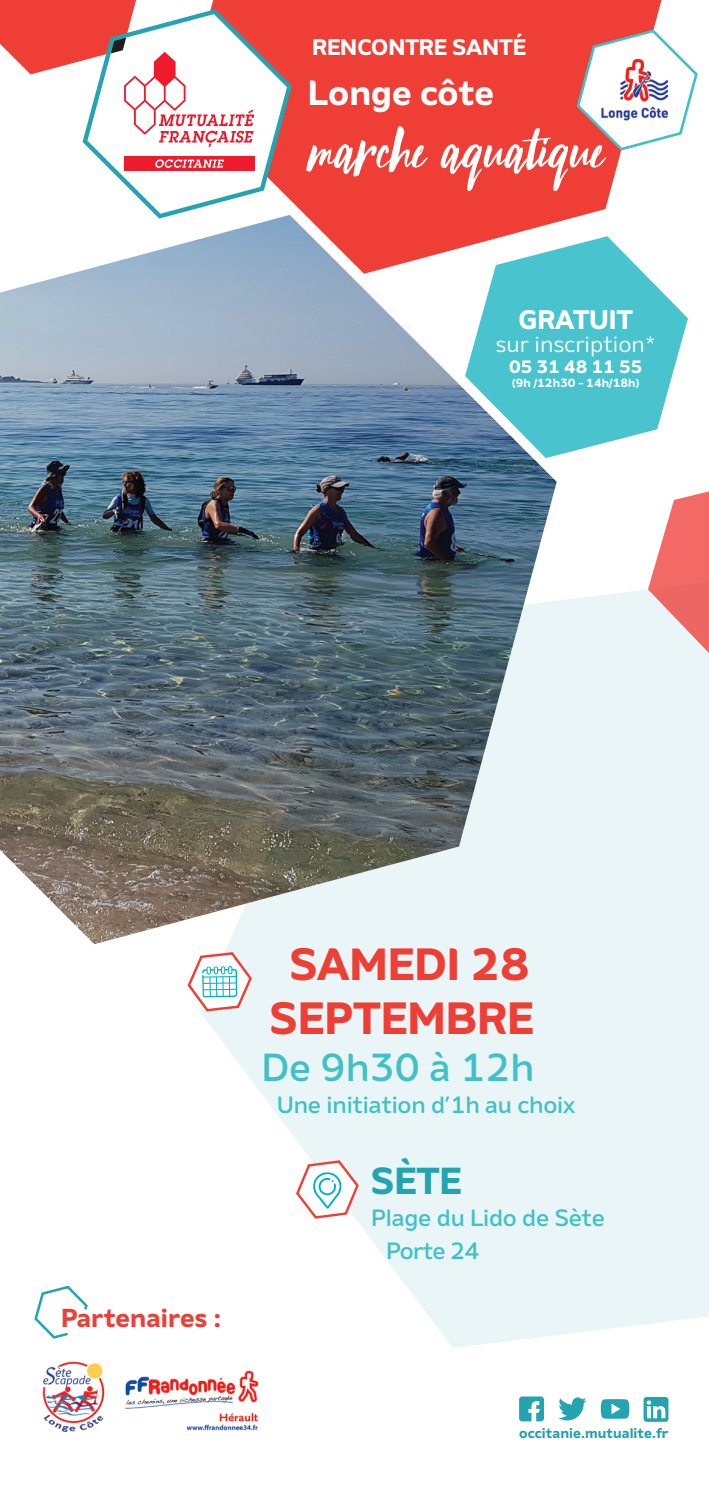
<style>
.page{position:relative;width:709px;height:1489px;background:#fff}
.page>*{position:absolute;margin:0;border:0;box-sizing:border-box;transform-origin:0 0}
.t1{font:70px "October Storm";letter-spacing:.02em;color:#fff}
.t2{font:700 45px/54px "Amino";color:#ee3e35;text-align:center}
.t3{font:500 39px "Amino";color:#41c1c6}
.t4{font:700 37.5px "Amino";color:#23a4b0}
.t5{font:700 35px "Amino";color:#fff}
.t6{font:700 26.75px "Amino";color:#fff}
.t7{font:700 26px "Amino";color:#ee3e35}
.t8{font:500 23.5px/32.2px "Amino";letter-spacing:-.01em;color:#41c1c6}
.t9{font:700 22.5px "Amino";color:#fff}
.t10{font:22.25px "Amino";color:#fff}
.t11{font:700 17.75px "Amino";color:#fff}
.t12{font:700 14px "Amino";letter-spacing:.005em;color:#22a0af}
.t13{font:700 11.75px "Amino";color:#fff}
.s1{font-size:22.5px}
</style>
<div class="page">
<svg style="left:200px;top:590px;width:509px;height:757px;fill:#e9f5f6"></svg>
<div style="left:254px;top:0;width:407px;height:223px;background:#ee3e35"></div>
<svg style="left:87px;top:9px;width:205px;height:206px"></svg>
<svg style="left:187px;top:950px;width:66px;height:62px"></svg>
<svg style="left:294px;top:1158px;width:66px;height:61px"></svg>
<svg style="left:648px;top:491px;width:61px;height:165px;background:#f09d9a"></svg>
<img style="left:0;top:215px;width:556px;height:729px">
<svg style="left:558px;top:1397px;width:28px;height:23px"></svg>
<svg style="left:601px;top:1399px;width:28px;height:19px"></svg>
<svg style="left:519px;top:1396px;width:25px;height:25px"></svg>
<svg style="left:643px;top:1397px;width:25px;height:24px"></svg>
<svg style="left:0;top:0;width:254px;height:147px"></svg>
<div style="left:124px;top:157px;width:130px;height:14px;background:#ee1b2d"></div>
<svg style="left:155px;top:159px;width:69px;height:9px"></svg>
<svg style="left:465px;top:236px;width:223px;height:222px;fill:#49c3cd"></svg>
<svg style="left:34px;top:1285px;width:54px;height:54px"></svg>
<img style="left:125px;top:1370px;width:134px;height:61px">
<img style="left:42px;top:1361px;width:63px;height:70px">
<svg style="left:575px;top:28px;width:123px;height:124px"></svg>
<img style="left:597px;top:56px;width:77px;height:64px">
<p class="t9" style="left:312px;top:33px;width:216px">rencontre santé</p>
<h3 class="t5" style="left:308px;top:71px;width:188px">Longe côte</h3>
<h1 class="t1" style="left:308px;top:116px;width:296px">marche aquatique</h1>
<p class="t6" style="left:518px;top:303px;width:37px">GRAT</p>
<p class="t6" style="left:589px;top:303px;width:45px">UIT</p>
<p class="t10" style="left:496px;top:330px;width:161px">sur inscription<span class="s1">*</span></p>
<p class="t11" style="left:509px;top:356px;width:135px">05 31 48 11 55</p>
<p class="t13" style="left:512px;top:376px;width:129px">(9h /12h30 - 14h/18h)</p>
<p class="t7" style="left:61px;top:1301px;width:162px">Partenaires :</p>
<h2 class="t2" style="left:270px;top:936px;width:261px">SAMEDI 28<br>SEPTEMBRE</h2>
<h3 class="t3" style="left:261px;top:1043px;width:275px">De 9h30 à 12h</h3>
<p class="t8" style="left:277px;top:1088px;width:300px">Une initiation d’1h au choix</p>
<h3 class="t4" style="left:371px;top:1157px;width:92px">Sète</h3>
<p class="t8" style="left:386px;top:1201px;width:220px;text-indent:-15px">Plage du Lido de Sète<br>Porte 24</p>
<p class="t12" style="left:519px;top:1424px;width:151px">occitanie.mutualite.fr</p>
</div>
